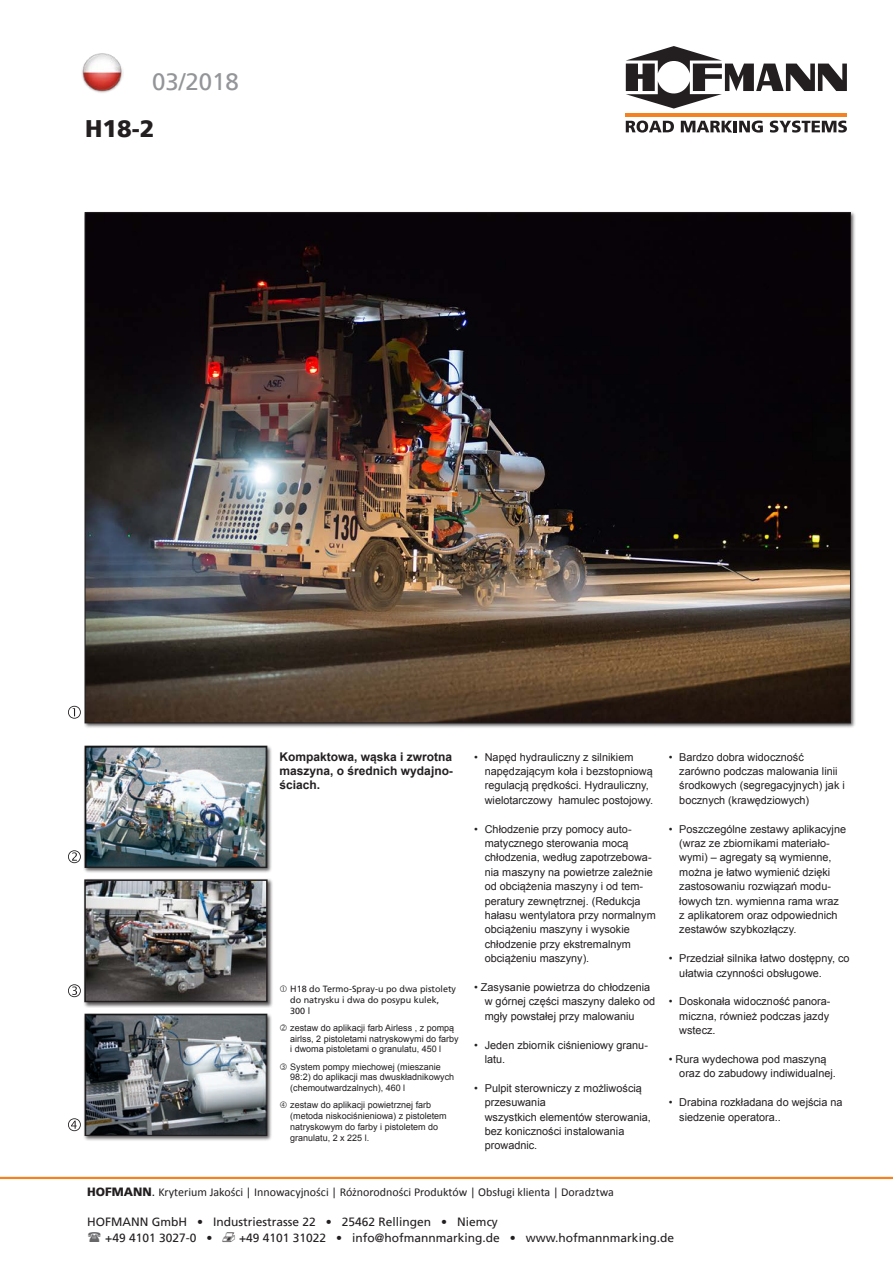
<style>
.page{position:relative;width:893px;height:1263px;background:#fff}
.page>*{position:absolute;margin:0;border:0;box-sizing:border-box;transform-origin:0 0}
.t1{font:24px "Frutiger";color:#939598}
.t2{font:900 24px "Frutiger";color:#231f20}
.t3{font:12px "Frutiger";color:#231f20}
.t4{font:12px "Calibri";color:#231f20}
.Sprechpunkte{font:700 12px/14.4px "Arial";color:#231f20;text-align:justify}
.Sprechpunkte-2{font:10.8px/14.4px "Arial";color:#231f20}
.t5{font:9px/10.8px "Arial";color:#231f20}
.t6{font:9px/10.8px "Frutiger";color:#231f20}
.s1{font-family:"Frutiger";font-weight:900}
.s2{font-family:"Frutiger"}
.s3{font-family:"Mar Vo Sym";font-size:13.5px}
</style>
<div class="page">
<div style="left:84px;top:745px;width:189px;height:128px;background:#231f20;opacity:.75"></div>
<img style="left:87px;top:748px;width:178px;height:118px">
<div style="left:85px;top:746px;width:182px;height:122px;border:1px solid #231f20"></div>
<div style="left:83px;top:878px;width:190px;height:130px;background:#231f20;opacity:.75"></div>
<img style="left:87px;top:882px;width:178px;height:117px">
<div style="left:84px;top:879px;width:184px;height:123px;border:2px solid #231f20"></div>
<div style="left:84px;top:1013px;width:189px;height:128px;background:#231f20;opacity:.75"></div>
<img style="left:87px;top:1016px;width:178px;height:118px">
<div style="left:85px;top:1014px;width:182px;height:122px;border:1px solid #231f20"></div>
<svg style="left:68px;top:1118px;width:13px;height:13px"></svg>
<svg style="left:68px;top:984px;width:13px;height:13px"></svg>
<svg style="left:68px;top:850px;width:13px;height:13px"></svg>
<svg style="left:68px;top:706px;width:13px;height:13px"></svg>
<hr style="left:626px;top:113px;width:221px;height:3px;background:#f58220">
<svg style="left:626px;top:46px;width:221px;height:63px"></svg>
<svg style="left:626px;top:121px;width:48px;height:12px"></svg>
<svg style="left:681px;top:121px;width:82px;height:12px"></svg>
<svg style="left:770px;top:121px;width:77px;height:12px"></svg>
<img style="left:81px;top:53px;width:42px;height:40px">
<hr style="left:0;top:1177px;width:893px;height:2px;background:#f58220">
<img style="left:87px;top:214px;width:762px;height:507px">
<p class="t1" style="left:152px;top:67px;width:88px">03/2018</p>
<p class="t2" style="left:85px;top:114px;width:71px">H18-2</p>
<p class="Sprechpunkte" style="left:280px;top:749px;width:175px">Kompaktowa, wąska i zwrotna maszyna, o średnich wydajno&shy;ściach.</p>
<p class="Sprechpunkte-2" style="left:485px;top:750px;width:170px;text-indent:-11px">• Napęd hydrauliczny z silnikiem napędzającym koła i bezstopniową regulacją prędkości. Hydrauliczny, wielotarczowy hamulec postojowy.</p>
<p class="Sprechpunkte-2" style="left:485px;top:822px;width:173px;text-indent:-11px">• Chłodzenie przy pomocy auto&shy;matycznego sterowania mocą chłodzenia, według zapotrzebowa&shy;nia maszyny na powietrze zależnie od obciążenia maszyny i od tem&shy;peratury zewnętrznej. (Redukcja hałasu wentylatora przy normalnym obciążeniu maszyny i wysokie chłodzenie przy ekstremalnym obciążeniu maszyny).</p>
<p class="Sprechpunkte-2" style="left:485px;top:980px;width:172px;text-indent:-11px">• Zasysanie powietrza do chłodzenia w górnej części maszyny daleko od mgły powstałej przy malowaniu</p>
<p class="Sprechpunkte-2" style="left:485px;top:1038px;width:165px;text-indent:-11px">• Jeden zbiornik ciśnieniowy granu&shy;latu.</p>
<p class="Sprechpunkte-2" style="left:485px;top:1081px;width:168px;text-indent:-11px">• Pulpit sterowniczy z możliwością przesuwania<br>wszystkich elementów sterowania, bez koniczności instalowania prowadnic.</p>
<p class="t6" style="left:290px;top:983px;width:167px">H18 do Termo-Spray-u po dwa pistolety do natrysku i dwa do posypu kulek,<br>300 l</p>
<p class="t5" style="left:290px;top:1022px;width:170px">zestaw do aplikacji farb Airless , z pompą airlss, 2 pistoletami natryskowymi do farby i dwoma pistoletami o granulatu, 450 l</p>
<p class="t5" style="left:290px;top:1061px;width:166px">System pompy miechowej (mieszanie<br>98:2) do aplikacji mas dwuskładnikowych (chemoutwardzalnych), 460 l</p>
<p class="t5" style="left:290px;top:1100px;width:158px">zestaw do aplikacji powietrznej farb (metoda niskociśnieniowa) z pistoletem natryskowym do farby i pistoletem do granulatu, 2 x 225 l.</p>
<p class="Sprechpunkte-2" style="left:679px;top:750px;width:167px;text-indent:-11px">• Bardzo dobra widoczność zarówno podczas malowania linii środkowych (segregacyjnych) jak i bocznych (krawędziowych)</p>
<p class="Sprechpunkte-2" style="left:679px;top:822px;width:168px;text-indent:-11px">• Poszczególne zestawy aplikacyjne (wraz ze zbiornikami materiało&shy;wymi) – agregaty są wymienne, można je łatwo wymienić dzięki zastosowaniu rozwiązań modu&shy;łowych tzn. wymienna rama wraz z aplikatorem oraz odpowiednich zestawów szybkozłączy.</p>
<p class="Sprechpunkte-2" style="left:679px;top:951px;width:172px;text-indent:-11px">• Przedział silnika łatwo dostępny, co ułatwia czynności obsługowe.</p>
<p class="Sprechpunkte-2" style="left:679px;top:994px;width:153px;text-align:justify;text-indent:-11px">• Doskonała widoczność panora&shy;miczna, również podczas jazdy wstecz.</p>
<p class="Sprechpunkte-2" style="left:679px;top:1052px;width:158px;text-indent:-11px">• Rura wydechowa pod maszyną oraz do zabudowy indiwidualnej.</p>
<p class="Sprechpunkte-2" style="left:679px;top:1095px;width:165px;text-indent:-11px">• Drabina rozkładana do wejścia na siedzenie operatora..</p>
<p class="t4" style="left:87px;top:1184px;width:528px"><span class="s1">HOFMANN</span><span class="s2">.</span> Kryterium Jakości | Innowacyjności | Różnorodności Produktów | Obsługi klienta | Doradztwa</p>
<p class="t3" style="left:87px;top:1215px;width:412px">HOFMANN GmbH • Industriestrasse 22 • 25462 Rellingen • Niemcy</p>
<p class="t3" style="left:105px;top:1231px;width:570px">+49 4101 3027-0 • <span class="s3">v</span> +49 4101 31022 • info@hofmannmarking.de • www.hofmannmarking.de</p>
</div>
